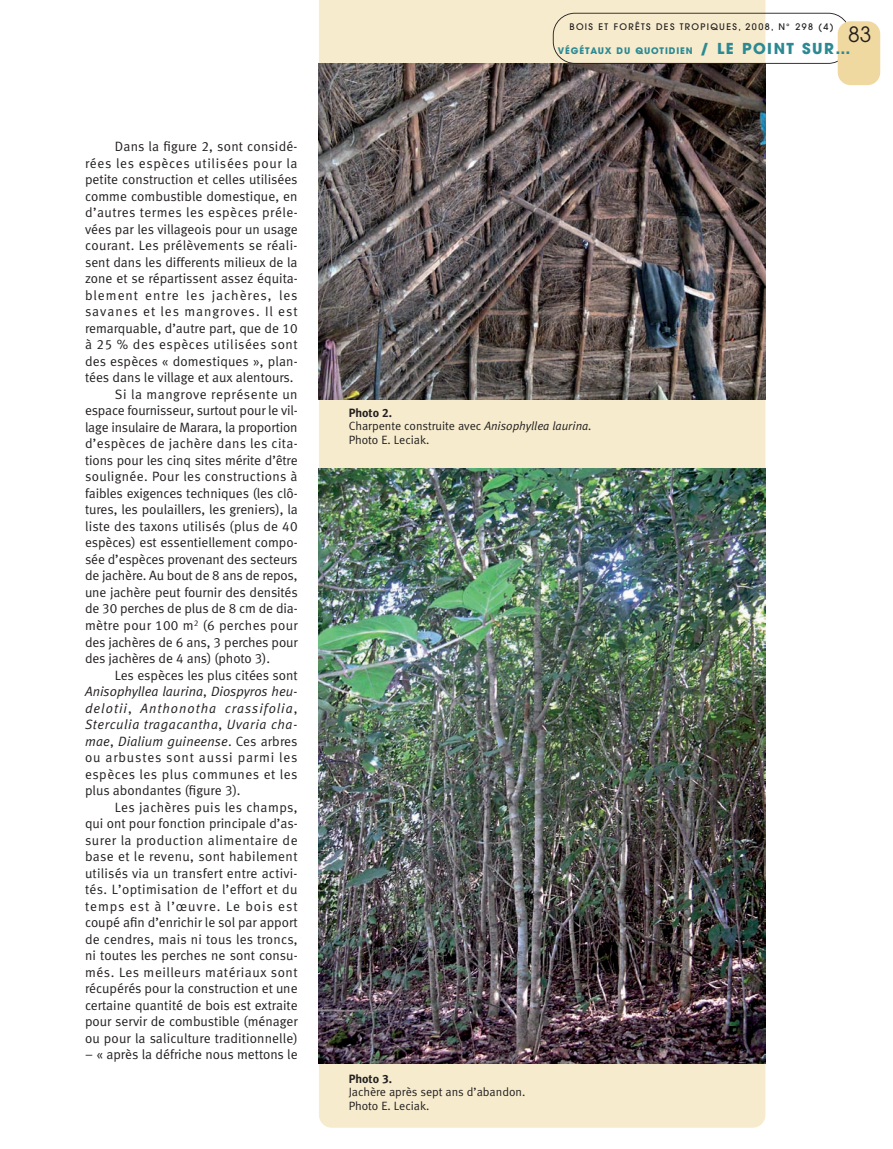
<style>
.page{position:relative;width:893px;height:1149px;background:#fff}
.page>*{position:absolute;margin:0;border:0;box-sizing:border-box;transform-origin:0 0}
.t1{font:21px "Avant Garde";color:#231f20}
.t2{font:13.5px "Meta Normal LF";color:#231f20}
.t3{font:13.5px "Meta Normal LF";letter-spacing:.025em;color:#231f20}
.t4{font:13.5px "Meta Normal LF";letter-spacing:.04em;color:#231f20}
.t5{font:13.5px "Meta Normal LF";letter-spacing:.07em;color:#231f20}
.t6{font:13.5px "Meta Normal LF";letter-spacing:.035em;color:#231f20}
.t7{font:italic 13.5px "Meta Normal LF";color:#231f20}
.t8{font:italic 13.5px "Meta Normal LF";letter-spacing:.03em;color:#231f20}
.t9{font:13.5px "Meta Normal LF";letter-spacing:.02em;color:#231f20}
.t10{font:italic 13.5px "Meta Normal LF";letter-spacing:.075em;color:#231f20}
.t11{font:italic 13.5px "Meta Normal LF";letter-spacing:.01em;color:#231f20}
.t12{font:13.5px "Meta Normal LF";letter-spacing:.055em;color:#231f20}
.t13{font:13.5px "Meta Normal LF";letter-spacing:.03em;color:#231f20}
.t14{font:13.5px "Meta Normal LF";letter-spacing:.06em;color:#231f20}
.t15{font:13.5px "Meta Normal LF";letter-spacing:.045em;color:#231f20}
.t16{font:12px/13.5px "Meta Normal LF";color:#231f20}
.t17{font:12px "Meta Bold LF";color:#231f20}
.t18{font:500 9px "Avant Garde";letter-spacing:.15em;color:#231f20}
.t19{font:700 9px "Avant Garde";letter-spacing:.1em;color:#2c8993}
.s1{font-style:normal}
.s2{font-size:15px}
.s3{font-style:italic}
</style>
<div class="page">
<div style="left:319px;top:0;width:446px;height:1127px;background:#f6ebcd"></div>
<img style="left:319px;top:64px;width:446px;height:335px">
<img style="left:319px;top:468px;width:446px;height:595px">
<svg style="left:553px;top:13px;width:294px;height:51px"></svg>
<div style="left:838px;top:21px;width:42px;height:64px;background:#f0d9a0;border-radius:13px"></div>
<p class="t2" style="left:115px;top:142px;width:184px">Dans la figure 2, sont considé-</p>
<p class="t12" style="left:85px;top:158px;width:214px">rées les espèces utilisées pour la</p>
<p class="t2" style="left:85px;top:175px;width:214px">petite construction et celles utilisées</p>
<p class="t2" style="left:85px;top:191px;width:214px">comme combustible domestique, en</p>
<p class="t6" style="left:85px;top:208px;width:214px">d’autres termes les espèces préle-</p>
<p class="t2" style="left:85px;top:224px;width:214px">vées par les villageois pour un usage</p>
<p class="t3" style="left:85px;top:241px;width:214px">courant. Les prélèvements se réali-</p>
<p class="t2" style="left:85px;top:257px;width:214px">sent dans les differents milieux de la</p>
<p class="t2" style="left:85px;top:274px;width:214px">zone et se répartissent assez équita-</p>
<p class="t5" style="left:85px;top:290px;width:214px">blement entre les jachères, les</p>
<p class="t5" style="left:85px;top:307px;width:214px">savanes et les mangroves. Il est</p>
<p class="t2" style="left:85px;top:323px;width:214px">remarquable, d’autre part, que de 10</p>
<p class="t4" style="left:85px;top:340px;width:214px">à 25 % des espèces utilisées sont</p>
<p class="t2" style="left:85px;top:356px;width:214px">des espèces « domestiques », plan-</p>
<p class="t2" style="left:85px;top:373px;width:210px">tées dans le village et aux alentours.</p>
<p class="t15" style="left:115px;top:389px;width:184px">Si la mangrove représente un</p>
<p class="t2" style="left:85px;top:406px;width:214px">espace fournisseur, surtout pour le vil-</p>
<p class="t2" style="left:85px;top:422px;width:214px">lage insulaire de Marara, la proportion</p>
<p class="t9" style="left:85px;top:439px;width:214px">d’espèces de jachère dans les cita-</p>
<p class="t2" style="left:85px;top:455px;width:214px">tions pour les cinq sites mérite d’être</p>
<p class="t3" style="left:85px;top:472px;width:214px">soulignée. Pour les constructions à</p>
<p class="t2" style="left:85px;top:488px;width:214px">faibles exigences techniques (les clô-</p>
<p class="t2" style="left:85px;top:505px;width:214px">tures, les poulaillers, les greniers), la</p>
<p class="t2" style="left:85px;top:521px;width:214px">liste des taxons utilisés (plus de 40</p>
<p class="t2" style="left:85px;top:538px;width:214px">espèces) est essentiellement compo-</p>
<p class="t2" style="left:85px;top:554px;width:214px">sée d’espèces provenant des secteurs</p>
<p class="t2" style="left:85px;top:571px;width:214px">de jachère. Au bout de 8 ans de repos,</p>
<p class="t2" style="left:85px;top:587px;width:214px">une jachère peut fournir des densités</p>
<p class="t2" style="left:85px;top:604px;width:214px">de 30 perches de plus de 8 cm de dia-</p>
<p class="t3" style="left:85px;top:620px;width:214px">mètre pour 100 m<sup>2</sup> (6 perches pour</p>
<p class="t2" style="left:85px;top:637px;width:214px">des jachères de 6 ans, 3 perches pour</p>
<p class="t2" style="left:85px;top:653px;width:187px">des jachères de 4 ans) (photo 3).</p>
<p class="t2" style="left:115px;top:670px;width:184px">Les espèces les plus citées sont</p>
<p class="t7" style="left:85px;top:686px;width:214px">Anisophyllea laurina<span class="s1">,</span> Diospyros heu-</p>
<p class="t10" style="left:85px;top:703px;width:214px">delotii<span class="s1">,</span> Anthonotha crassifolia<span class="s1">,</span></p>
<p class="t8" style="left:85px;top:719px;width:214px">Sterculia tragacantha<span class="s1">,</span> Uvaria cha-</p>
<p class="t11" style="left:85px;top:736px;width:214px">mae<span class="s1">,</span> Dialium guineense<span class="s1">. Ces arbres</span></p>
<p class="t14" style="left:85px;top:752px;width:214px">ou arbustes sont aussi parmi les</p>
<p class="t6" style="left:85px;top:769px;width:214px">espèces les plus communes et les</p>
<p class="t2" style="left:85px;top:785px;width:157px">plus abondantes (figure 3).</p>
<p class="t3" style="left:115px;top:802px;width:184px">Les jachères puis les champs,</p>
<p class="t2" style="left:85px;top:818px;width:214px">qui ont pour fonction principale d’as-</p>
<p class="t4" style="left:85px;top:835px;width:214px">surer la production alimentaire de</p>
<p class="t13" style="left:85px;top:851px;width:214px">base et le revenu, sont habilement</p>
<p class="t2" style="left:85px;top:868px;width:214px">utilisés via un transfert entre activi-</p>
<p class="t3" style="left:85px;top:884px;width:214px">tés. L’optimisation de l’effort et du</p>
<p class="t5" style="left:85px;top:901px;width:214px">temps est à l’œuvre. Le bois est</p>
<p class="t2" style="left:85px;top:917px;width:214px">coupé afin d’enrichir le sol par apport</p>
<p class="t2" style="left:85px;top:934px;width:214px">de cendres, mais ni tous les troncs,</p>
<p class="t2" style="left:85px;top:950px;width:214px">ni toutes les perches ne sont consu-</p>
<p class="t4" style="left:85px;top:967px;width:214px">més. Les meilleurs matériaux sont</p>
<p class="t2" style="left:85px;top:983px;width:214px">récupérés pour la construction et une</p>
<p class="t2" style="left:85px;top:1000px;width:214px">certaine quantité de bois est extraite</p>
<p class="t2" style="left:85px;top:1016px;width:214px">pour servir de combustible (ménager</p>
<p class="t2" style="left:85px;top:1033px;width:214px">ou pour la saliculture traditionnelle)</p>
<p class="t2" style="left:85px;top:1049px;width:214px">– « après la défriche nous mettons le</p>
<p class="t18" style="left:569px;top:23px;width:266px">BOIS ET FORÊTS DES TROPIQUES, 2008, N° 298 (4)</p>
<h1 class="t1" style="left:848px;top:26px;width:25px">83</h1>
<p class="t19" style="left:558px;top:47px;width:294px">VÉGÉTAUX DU QUOTIDIEN <span class="s2">/ LE POINT SUR…</span></p>
<p class="t17" style="left:349px;top:408px;width:45px">Photo 2.</p>
<p class="t16" style="left:349px;top:420px;width:245px">Charpente construite avec <span class="s3">Anisophyllea laurina.<br></span>Photo E. Leciak.</p>
<p class="t17" style="left:349px;top:1073px;width:45px">Photo 3.</p>
<p class="t16" style="left:349px;top:1085px;width:178px">Jachère après sept ans d’abandon.<br>Photo E. Leciak.</p>
</div>
